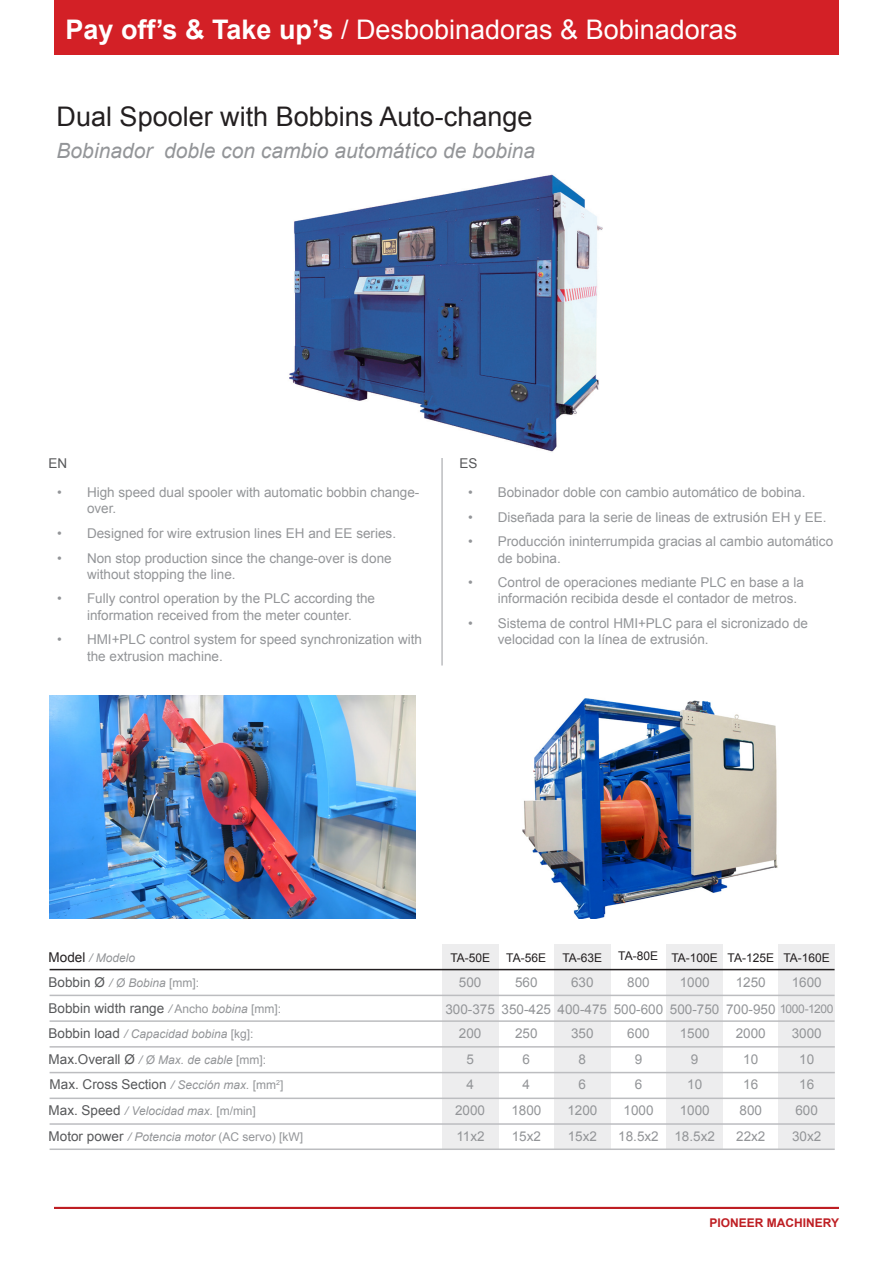
<style>
.page{position:relative;width:893px;height:1263px;background:#fff}
.page>*{position:absolute;margin:0;border:0;box-sizing:border-box;transform-origin:0 0}
.t1{font:27px "Arial";color:#fff}
.t2{font:27px "Arial";color:#231f20}
.t3{font:italic 21px "Arial";color:#939598}
.t4{font:13.5px/16.2px "Arial";color:#939598}
.t5{font:13.5px "Arial";color:#57585a}
.t6{font:italic 12px "Arial";color:#939598}
.t7{font:12px "Arial";color:#231f20}
.t8{font:700 12px "Arial";color:#be1e23}
.t9{font:12px "Arial";letter-spacing:-.02em;color:#939598}
.s1{font-weight:700}
.s2{font-style:normal;font-size:13.5px;color:#231f20}
.s3{font-style:normal;font-size:13.5px;color:#57585a}
.s4{font-style:normal}
.s5{font-style:italic;font-size:12px;color:#939598}
.s6{font-size:12px;color:#939598}
</style>
<div class="page">
<div style="left:54px;top:0;width:785px;height:54px;background:#d32026"></div>
<hr style="left:54px;top:1207px;width:785px;height:2px;background:#be1e23">
<hr style="left:441px;top:458px;width:2px;height:207px;background:#bcbdc0">
<img style="left:289px;top:174px;width:314px;height:278px">
<img style="left:50px;top:695px;width:366px;height:223px">
<img style="left:522px;top:698px;width:256px;height:220px">
<div style="left:778px;top:944px;width:56px;height:206px;background:#ededee"></div>
<div style="left:667px;top:944px;width:56px;height:206px;background:#ededee"></div>
<div style="left:554px;top:944px;width:56px;height:206px;background:#ededee"></div>
<div style="left:442px;top:944px;width:56px;height:206px;background:#ededee"></div>
<hr style="left:50px;top:1123px;width:785px;height:2px;background:#bcbdc0">
<hr style="left:50px;top:1097px;width:785px;height:2px;background:#bcbdc0">
<hr style="left:50px;top:1046px;width:785px;height:1px;background:#bcbdc0">
<hr style="left:50px;top:1020px;width:784px;height:2px;background:#bcbdc0">
<hr style="left:50px;top:969px;width:784px;height:1px;background:#231f20">
<hr style="left:50px;top:995px;width:784px;height:1px;background:#bcbdc0">
<hr style="left:50px;top:1148px;width:785px;height:2px;background:#bcbdc0">
<hr style="left:50px;top:1072px;width:785px;height:1px;background:#bcbdc0">
<p class="t1" style="left:65px;top:12px;width:673px"><span class="s1">Pay off’s &amp; Take up’s</span> / Desbobinadoras &amp; Bobinadoras</p>
<p class="t2" style="left:57px;top:98px;width:477px">Dual Spooler with Bobbins Auto-change</p>
<p class="t3" style="left:57px;top:137px;width:480px">Bobinador doble con cambio automático de bobina</p>
<p class="t5" style="left:48px;top:454px;width:20px">EN</p>
<p class="t5" style="left:459px;top:454px;width:20px">ES</p>
<p class="t4" style="left:87px;top:484px;width:334px;text-indent:-30px">• High speed dual spooler with automatic bobbin change&shy;over.</p>
<p class="t4" style="left:57px;top:525px;width:340px">• Designed for wire extrusion lines EH and EE series.</p>
<p class="t4" style="left:87px;top:550px;width:306px;text-indent:-30px">• Non stop production since the change-over is done without stopping the line.</p>
<p class="t4" style="left:57px;top:591px;width:319px;text-align:center">• Fully control operation by the PLC according the information received from the meter counter.</p>
<p class="t4" style="left:87px;top:632px;width:336px;text-indent:-30px">• HMI+PLC control system for speed synchronization with the extrusion machine.</p>
<p class="t4" style="left:468px;top:484px;width:339px">• Bobinador doble con cambio automático de bobina.</p>
<p class="t4" style="left:468px;top:509px;width:360px">• Diseñada para la serie de lineas de extrusión EH y EE.</p>
<p class="t4" style="left:498px;top:534px;width:337px;text-indent:-30px">• Producción ininterrumpida gracias al cambio automático de bobina.</p>
<p class="t4" style="left:498px;top:575px;width:308px;text-indent:-30px">• Control de operaciones mediante PLC en base a la información recibida desde el contador de metros.</p>
<p class="t4" style="left:498px;top:615px;width:312px;text-indent:-30px">• Sistema de control HMI+PLC para el sicronizado de velocidad con la línea de extrusión.</p>
<p class="t6" style="left:49px;top:950px;width:88px"><span class="s2">Model</span> / Modelo</p>
<p class="t6" style="left:49px;top:975px;width:152px"><span class="s3">Bobbin Ø</span> / Ø Bobina <span class="s4">[mm]:</span></p>
<p class="t7" style="left:450px;top:949px;width:41px">TA-50E</p>
<p class="t7" style="left:506px;top:950px;width:41px">TA-56E</p>
<p class="t7" style="left:562px;top:950px;width:41px">TA-63E</p>
<p class="t7" style="left:618px;top:948px;width:41px">TA-80E</p>
<p class="t7" style="left:671px;top:950px;width:48px">TA-100E</p>
<p class="t7" style="left:727px;top:949px;width:48px">TA-125E</p>
<p class="t7" style="left:783px;top:950px;width:48px">TA-160E</p>
<p class="t4" style="left:459px;top:974px;width:24px">500</p>
<p class="t4" style="left:515px;top:974px;width:24px">560</p>
<p class="t4" style="left:571px;top:974px;width:24px">630</p>
<p class="t4" style="left:627px;top:974px;width:24px">800</p>
<p class="t4" style="left:680px;top:975px;width:32px">1000</p>
<p class="t4" style="left:736px;top:975px;width:32px">1250</p>
<p class="t4" style="left:792px;top:975px;width:32px">1600</p>
<p class="t5" style="left:49px;top:999px;width:234px">Bobbin width range <span class="s5">/</span> <span class="s6">Ancho</span> <span class="s5">bobina</span> <span class="s6">[mm]:</span></p>
<p class="t6" style="left:49px;top:1026px;width:206px"><span class="s3">Bobbin load</span> / Capacidad bobina <span class="s4">[kg]:</span></p>
<p class="t4" style="left:515px;top:1025px;width:24px">250</p>
<p class="t4" style="left:523px;top:1076px;width:9px">4</p>
<p class="t4" style="left:511px;top:1102px;width:32px">1800</p>
<p class="t4" style="left:512px;top:1128px;width:31px">15x2</p>
<p class="t4" style="left:614px;top:1001px;width:51px">500-600</p>
<p class="t4" style="left:670px;top:1001px;width:51px">500-750</p>
<p class="t4" style="left:445px;top:1001px;width:51px">300-375</p>
<p class="t4" style="left:502px;top:1001px;width:51px">350-425</p>
<p class="t9" style="left:780px;top:1001px;width:55px">1000-1200</p>
<p class="t4" style="left:558px;top:1001px;width:51px">400-475</p>
<p class="t4" style="left:726px;top:1001px;width:51px">700-950</p>
<p class="t4" style="left:571px;top:1025px;width:24px">350</p>
<p class="t4" style="left:627px;top:1025px;width:24px">600</p>
<p class="t4" style="left:680px;top:1025px;width:32px">1500</p>
<p class="t4" style="left:736px;top:1025px;width:32px">2000</p>
<p class="t4" style="left:792px;top:1025px;width:32px">3000</p>
<p class="t4" style="left:459px;top:1025px;width:24px">200</p>
<p class="t6" style="left:49px;top:1052px;width:219px"><span class="s3">Max.Overall Ø</span> / Ø Max. de cable <span class="s4">[mm]:</span></p>
<p class="t4" style="left:466px;top:1051px;width:9px">5</p>
<p class="t4" style="left:523px;top:1051px;width:9px">6</p>
<p class="t4" style="left:579px;top:1051px;width:9px">8</p>
<p class="t4" style="left:635px;top:1051px;width:9px">9</p>
<p class="t4" style="left:691px;top:1051px;width:9px">9</p>
<p class="t4" style="left:743px;top:1051px;width:17px">10</p>
<p class="t4" style="left:799px;top:1051px;width:17px">10</p>
<p class="t5" style="left:50px;top:1075px;width:235px">Max. Cross Section <span class="s5">/ Sección max.</span> <span class="s6">[mm</span><sup>2</sup><span class="s6">]</span></p>
<p class="t4" style="left:799px;top:1076px;width:17px">16</p>
<p class="t4" style="left:795px;top:1102px;width:24px">600</p>
<p class="t4" style="left:792px;top:1128px;width:31px">30x2</p>
<p class="t4" style="left:579px;top:1076px;width:9px">6</p>
<p class="t4" style="left:567px;top:1102px;width:32px">1200</p>
<p class="t4" style="left:568px;top:1128px;width:31px">15x2</p>
<p class="t4" style="left:687px;top:1076px;width:17px">10</p>
<p class="t4" style="left:680px;top:1102px;width:32px">1000</p>
<p class="t4" style="left:674px;top:1128px;width:42px">18.5x2</p>
<p class="t4" style="left:743px;top:1076px;width:17px">16</p>
<p class="t4" style="left:739px;top:1102px;width:24px">800</p>
<p class="t4" style="left:736px;top:1128px;width:31px">22x2</p>
<p class="t4" style="left:635px;top:1076px;width:9px">6</p>
<p class="t4" style="left:623px;top:1102px;width:32px">1000</p>
<p class="t4" style="left:618px;top:1128px;width:42px">18.5x2</p>
<p class="t4" style="left:467px;top:1076px;width:9px">4</p>
<p class="t4" style="left:455px;top:1102px;width:32px">2000</p>
<p class="t4" style="left:456px;top:1128px;width:30px">11x2</p>
<p class="t6" style="left:49px;top:1103px;width:209px"><span class="s3">Max. Speed</span> / Velocidad max. <span class="s4">[m/min]</span></p>
<p class="t6" style="left:49px;top:1129px;width:256px"><span class="s3">Motor power</span> / Potencia motor <span class="s4">(AC servo) [kW]</span></p>
<p class="t8" style="left:710px;top:1214px;width:131px">PIONEER MACHINERY</p>
</div>
